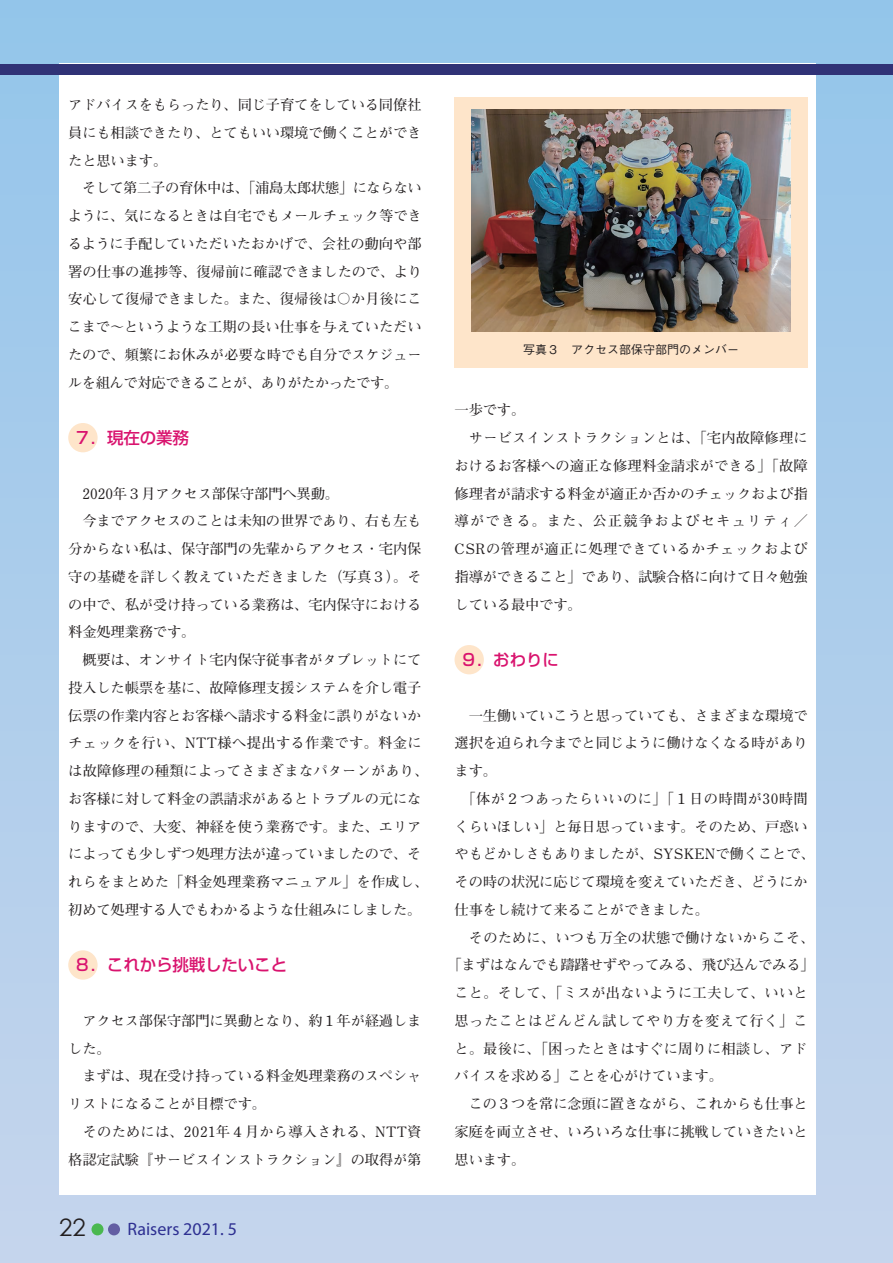
<style>
.page{position:relative;width:893px;height:1263px;background:#fff}
.page>*{position:absolute;margin:0;border:0;box-sizing:border-box;transform-origin:0 0}
.t1{font:24px "Century Gothic";color:#231f20}
.t2{font:18px "Myriad Pro";color:#2e3092}
.大見出し-1行{font:500 16.5px "Shin Go Pr 6 N";letter-spacing:-.01em;color:#d9136e}
.本文{font:700 14.25px/27.8px "Futo Min A101 Pr 6 N";letter-spacing:-.01em;color:#231f20;text-align:justify}
.本文-2{font:700 14.25px/27.8px "Futo Min A101 Pr 6 N";letter-spacing:.015em;color:#231f20}
.本文-3{font:700 14.25px "Futo Min A101 Pr 6 N";letter-spacing:.01em;color:#231f20}
.本文-4{font:700 14.25px "Futo Min A101 Pr 6 N";letter-spacing:.035em;color:#231f20}
.t3{font:500 12px "Gothic BBB Pr 6 N";color:#231f20}
</style>
<div class="page">
<div style="left:0;top:0;width:893px;height:1263px;background:linear-gradient(to bottom,#93c4ea,#c6d5ed)"></div>
<div style="left:60px;top:64px;width:756px;height:1131px;background:#fff"></div>
<div style="left:92px;top:1223px;width:12px;height:12px;background:#4ab84f;border-radius:50%"></div>
<div style="left:108px;top:1223px;width:12px;height:12px;background:#635ea3;border-radius:50%"></div>
<div style="left:0;top:64px;width:893px;height:10px;background:#303276"></div>
<div style="left:455px;top:645px;width:29px;height:29px;background:#fee5ca;border-radius:50%"></div>
<div style="left:68px;top:423px;width:30px;height:29px;background:#fee5ca;border-radius:50%"></div>
<div style="left:68px;top:950px;width:30px;height:30px;background:#fee5ca;border-radius:50%"></div>
<div style="left:454px;top:98px;width:354px;height:270px;background:#fee5ca"></div>
<img style="left:472px;top:110px;width:318px;height:222px">
<p class="本文" style="left:68px;top:90px;width:355px">アドバイスをもらったり、同じ子育てをしている同僚社員にも相談できたり、とてもいい環境で働くことができたと思います。</p>
<p class="本文" style="left:68px;top:173px;width:355px">　そして第二子の育休中は、「浦島太郎状態」にならないように、気になるときは自宅でもメールチェック等できるように手配していただいたおかげで、会社の動向や部署の仕事の進捗等、復帰前に確認できましたので、より安心して復帰できました。また、復帰後は〇か月後にここまで～というような工期の長い仕事を与えていただいたので、頻繁にお休みが必要な時でも自分でスケジュールを組んで対応できることが、ありがたかったです。</p>
<p class="大見出し-1行" style="left:74px;top:424px;width:116px">７．現在の業務</p>
<p class="本文" style="left:68px;top:479px;width:272px">　2020年３月アクセス部保守部門へ異動。</p>
<p class="本文" style="left:68px;top:506px;width:355px">　今までアクセスのことは未知の世界であり、右も左も分からない私は、保守部門の先輩からアクセス・宅内保守の基礎を詳しく教えていただきました（写真３）。その中で、私が受け持っている業務は、宅内保守における料金処理業務です。</p>
<p class="本文" style="left:68px;top:645px;width:362px;text-align:left">　概要は、オンサイト宅内保守従事者がタブレットにて投入した帳票を基に、故障修理支援システムを介し電子伝票の作業内容とお客様へ請求する料金に誤りがないかチェックを行い、NTT様へ提出する作業です。料金には故障修理の種類によってさまざまなパターンがあり、お客様に対して料金の誤請求があるとトラブルの元になりますので、大変、神経を使う業務です。また、エリアによっても少しずつ処理方法が違っていましたので、それらをまとめた「料金処理業務マニュアル」を作成し、初めて処理する人でもわかるような仕組みにしました。</p>
<p class="大見出し-1行" style="left:74px;top:951px;width:214px">８．これから挑戦したいこと</p>
<p class="本文" style="left:68px;top:1006px;width:355px">　アクセス部保守部門に異動となり、約１年が経過しました。</p>
<p class="本文" style="left:68px;top:1061px;width:355px">　まずは、現在受け持っている料金処理業務のスペシャリストになることが目標です。</p>
<p class="本文-2" style="left:68px;top:1117px;width:355px">　そのためには、2021年４月から導入される、NTT資格認定試験『サービスインストラクション』の取得が第</p>
<h1 class="t1" style="left:59px;top:1210px;width:28px">22</h1>
<p class="t2" style="left:128px;top:1218px;width:111px">Raisers 2021. 5</p>
<p class="t3" style="left:523px;top:340px;width:217px">写真３　アクセス部保守部門のメンバー</p>
<p class="本文" style="left:455px;top:395px;width:72px">一歩です。</p>
<p class="本文" style="left:455px;top:423px;width:355px">　サービスインストラクションとは、「宅内故障修理におけるお客様への適正な修理料金請求ができる」「故障修理者が請求する料金が適正か否かのチェックおよび指導ができる。また、公正競争およびセキュリティ／CSRの管理が適正に処理できているかチェックおよび指導ができること」であり、試験合格に向けて日々勉強している最中です。</p>
<p class="大見出し-1行" style="left:461px;top:646px;width:100px">９．おわりに</p>
<p class="本文" style="left:455px;top:701px;width:355px">　一生働いていこうと思っていても、さまざまな環境で選択を迫られ今までと同じように働けなくなる時があります。</p>
<p class="本文" style="left:455px;top:784px;width:362px;text-align:left">　「体が２つあったらいいのに」「１日の時間が30時間くらいほしい」と毎日思っています。そのため、戸惑いやもどかしさもありましたが、SYSKENで働くことで、その時の状況に応じて環境を変えていただき、どうにか仕事をし続けて来ることができました。</p>
<p class="本文-3" style="left:455px;top:926px;width:362px">　そのために、いつも万全の状態で働けないからこそ、</p>
<p class="本文" style="left:447px;top:950px;width:369px">「まずはなんでも躊躇せずやってみる、飛び込んでみる」</p>
<p class="本文-2" style="left:455px;top:978px;width:355px">こと。そして、「ミスが出ないように工夫して、いいと</p>
<p class="本文-4" style="left:455px;top:1009px;width:355px">思ったことはどんどん試してやり方を変えて行く」こ</p>
<p class="本文-2" style="left:455px;top:1034px;width:355px">と。最後に、「困ったときはすぐに周りに相談し、アド</p>
<p class="本文" style="left:455px;top:1061px;width:270px">バイスを求める」ことを心がけています。</p>
<p class="本文" style="left:455px;top:1089px;width:355px">　この３つを常に念頭に置きながら、これからも仕事と家庭を両立させ、いろいろな仕事に挑戦していきたいと思います。</p>
</div>
